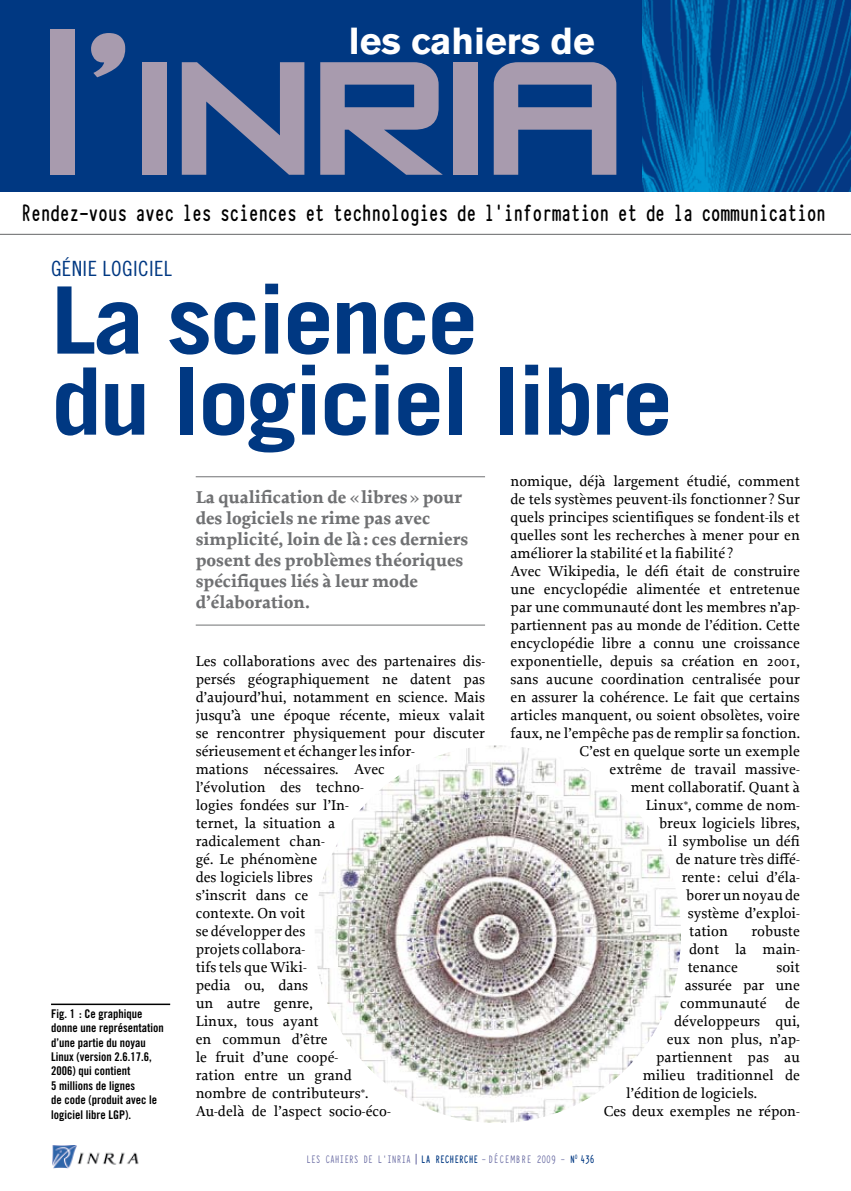
<style>
.page{position:relative;width:851px;height:1191px;background:#fff}
.page>*{position:absolute;margin:0;border:0;box-sizing:border-box;transform-origin:0 0}
.t1{font:191.7px "Zero Twos";letter-spacing:-.03em;color:#a89bae;scale:1.1 1}
.t2{font:700 93px/81px "Trade Gothic";letter-spacing:-.03em;color:#003882;scale:1.1 1}
.t3{font:700 37.35px "Akzidenz Grotesk BE";color:#fff}
.t4{font:700 26.25px "Typewriter Condensed";letter-spacing:-.045em;color:#000;scale:.9 1}
.t5{font:21px "Trade Gothic Cond Eighteen";letter-spacing:.02em;color:#003882}
.t6{font:700 18px/21px "Proforma";color:#707173}
.t7{font:15px/18px "Proforma";color:#000}
.t8{font:12px/14.4px "Trade Gothic Bold Cond Twenty";color:#000}
.t9{font:700 12px "Typewriter Condensed";letter-spacing:-.01em;color:#003882;scale:.9 1}
.t10{font:12px "Typewriter Condensed";letter-spacing:-.01em;color:#63659f;scale:.9 1}
.s1{font-weight:400;color:#63659f}
</style>
<div class="page">
<img style="left:52px;top:1145px;width:87px;height:23px">
<hr style="left:196px;top:476px;width:289px;height:1px;background:#707173">
<hr style="left:196px;top:624px;width:289px;height:1px;background:#707173">
<div style="left:0;top:0;width:850px;height:191px;background:#003882"></div>
<img style="left:642px;top:0;width:208px;height:191px">
<hr style="left:0;top:234px;width:850px;height:1px;background:#646567">
<img style="left:315px;top:745px;width:366px;height:378px">
<hr style="left:51px;top:1003px;width:119px;height:2px;background:#000">
<h3 class="t3" style="left:349px;top:19px;width:247px">les cahiers de</h3>
<h1 class="t1" style="left:38px;top:25px;width:535px">l’INRIA</h1>
<h3 class="t4" style="left:21px;top:193px;width:896px">Rendez-vous avec les sciences et technologies de l’information et de la communication</h3>
<h3 class="t5" style="left:51px;top:256px;width:122px">GéNIE LOGICIEL</h3>
<h2 class="t2" style="left:51px;top:278px;width:567px">La science<br>du logiciel libre</h2>
<p class="t8" style="left:51px;top:1006px;width:114px">Fig. 1 : Ce graphique donne une représentation d’une partie du noyau<br>Linux (version 2.6.17.6,<br>2006) qui contient<br>5 millions de lignes<br>de code (produit avec le logiciel libre LGP).</p>
<p class="t6" style="left:196px;top:487px;width:274px">La qualification de « libres» pour des logiciels ne rime pas avec simplicité, loin de là : ces derniers posent des problèmes théoriques spécifiques liés à leur mode d’élaboration.</p>
<p class="t7" style="left:196px;top:652px;width:291px">Les collaborations avec des partenaires dis&shy;persés géographiquement ne datent pas d’aujourd’hui, notamment en science. Mais jusqu’à une époque récente, mieux valait se rencontrer physiquement pour discuter sérieusement et échanger les infor-<br>mations nécessaires. Avec<br>l’évolution des techno-<br>logies fondées sur l’In-<br>ternet, la situation a<br>radicalement chan-<br>gé. Le phénomène<br>des logiciels libres<br>s’inscrit dans ce<br>contexte. On voit<br>se développer des<br>projets collabora-<br>tifs tels que Wiki-<br>pedia ou, dans<br>un autre genre,<br>Linux, tous ayant<br>en commun d’être<br>le fruit d’une coopé-<br>ration entre un grand<br>nombre de contributeurs<sup>*</sup>.<br>Au-delà de l’aspect socio-éco-</p>
<p class="t7" style="left:510px;top:472px;width:291px">nomique, déjà largement étudié, comment</p>
<p class="t7" style="left:510px;top:490px;width:291px">de tels systèmes peuvent-ils fonctionner ? Sur</p>
<p class="t7" style="left:510px;top:508px;width:291px">quels principes scientifiques se fondent-ils et</p>
<p class="t7" style="left:510px;top:526px;width:291px">quelles sont les recherches à mener pour en</p>
<p class="t7" style="left:510px;top:544px;width:224px">améliorer la stabilité et la fiabilité ?</p>
<p class="t7" style="left:510px;top:562px;width:291px">Avec Wikipedia, le défi était de construire</p>
<p class="t7" style="left:510px;top:580px;width:291px">une encyclopédie alimentée et entretenue</p>
<p class="t7" style="left:510px;top:598px;width:291px">par une communauté dont les membres n’ap-</p>
<p class="t7" style="left:510px;top:616px;width:291px">partiennent pas au monde de l’édition. Cette</p>
<p class="t7" style="left:510px;top:634px;width:291px">encyclopédie libre a connu une croissance</p>
<p class="t7" style="left:510px;top:652px;width:291px">exponentielle, depuis sa création en 2001,</p>
<p class="t7" style="left:510px;top:670px;width:291px">sans aucune coordination centralisée pour</p>
<p class="t7" style="left:510px;top:688px;width:291px">en assurer la cohérence. Le fait que certains</p>
<p class="t7" style="left:510px;top:706px;width:291px">articles manquent, ou soient obsolètes, voire</p>
<p class="t7" style="left:510px;top:724px;width:291px">faux, ne l’empêche pas de remplir sa fonction.</p>
<p class="t7" style="left:579px;top:742px;width:222px">C’est en quelque sorte un exemple</p>
<p class="t7" style="left:609px;top:760px;width:192px">extrême de travail massive-</p>
<p class="t7" style="left:630px;top:778px;width:171px">ment collaboratif. Quant à</p>
<p class="t7" style="left:645px;top:796px;width:156px">Linux<sup>*</sup>, comme de nom-</p>
<p class="t7" style="left:659px;top:814px;width:142px">breux logiciels libres,</p>
<p class="t7" style="left:668px;top:832px;width:133px">il symbolise un défi</p>
<p class="t7" style="left:675px;top:850px;width:126px">de nature très diffé-</p>
<p class="t7" style="left:681px;top:868px;width:120px">rente : celui d’éla-</p>
<p class="t7" style="left:686px;top:886px;width:115px">borer un noyau de</p>
<p class="t7" style="left:687px;top:904px;width:114px">système d’exploi-</p>
<p class="t7" style="left:689px;top:922px;width:40px">tation</p>
<p class="t7" style="left:687px;top:922px;width:114px;text-align:justify;text-indent:64px">robuste dont la main&shy;tenance</p>
<p class="t7" style="left:776px;top:958px;width:25px">soit</p>
<p class="t7" style="left:684px;top:976px;width:117px">assurée par une</p>
<p class="t7" style="left:680px;top:994px;width:121px">communauté de</p>
<p class="t7" style="left:674px;top:1012px;width:127px">développeurs qui,</p>
<p class="t7" style="left:666px;top:1030px;width:135px">eux non plus, n’ap-</p>
<p class="t7" style="left:656px;top:1048px;width:145px">partiennent pas au</p>
<p class="t7" style="left:642px;top:1066px;width:159px">milieu traditionnel de</p>
<p class="t7" style="left:626px;top:1084px;width:132px">l’édition de logiciels.</p>
<p class="t7" style="left:603px;top:1102px;width:198px">Ces deux exemples ne répon-</p>
<p class="t10" style="left:306px;top:1150px;width:106px">LES CAHIERS DE L ’INRIA</p>
<p class="t9" style="left:421px;top:1150px;width:194px">la recherche <span class="s1">- DÉCEMBRE 2009 -</span> N<sup>0</sup> 436</p>
</div>
